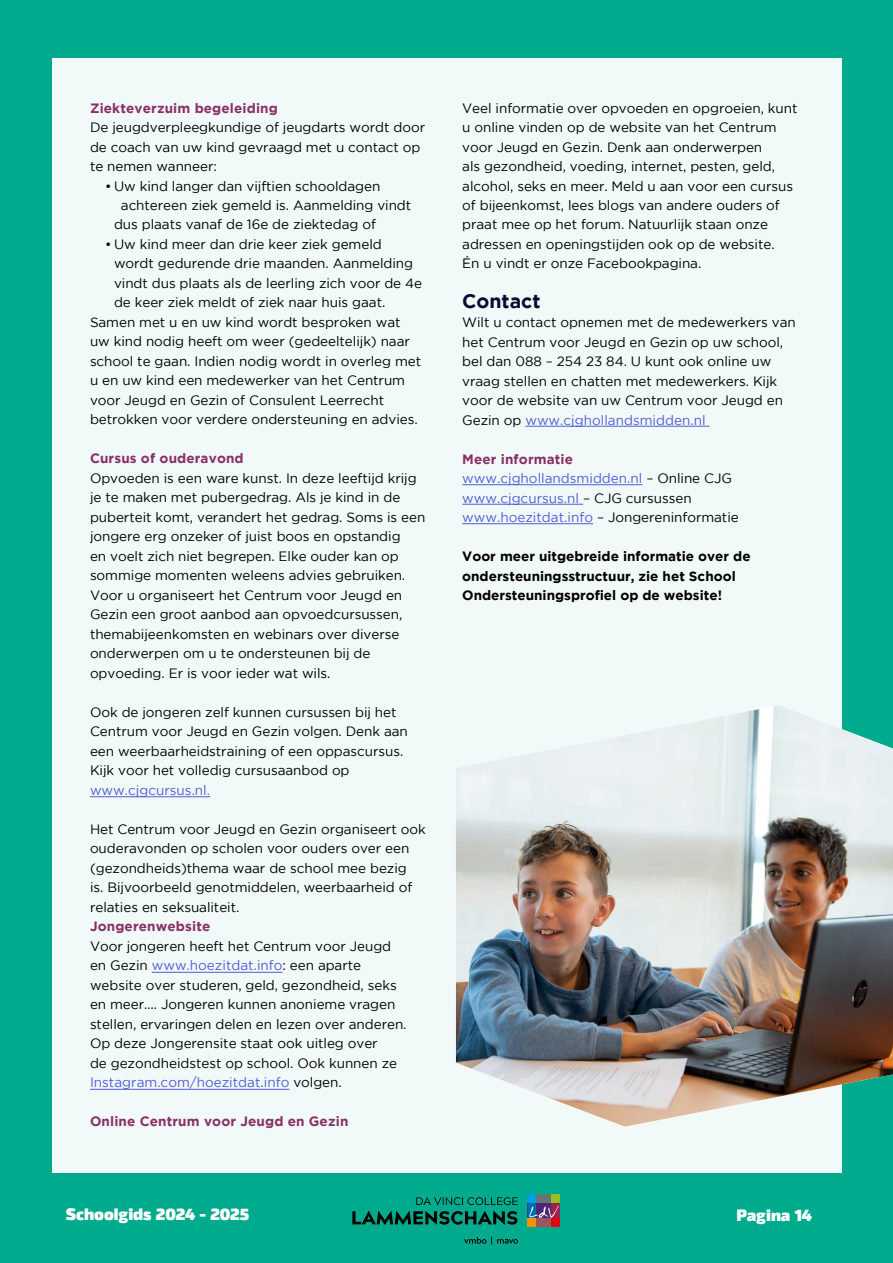
<style>
.page{position:relative;width:893px;height:1263px;background:#fff}
.page>*{position:absolute;margin:0;border:0;box-sizing:border-box;transform-origin:0 0}
.t1{font:700 19.5px "Gotham";color:#070d31}
.t2{font:900 16.5px "Byker";color:#fff}
.t3{font:13.5px/19.5px "Gotham";letter-spacing:-.005em;color:#000}
.t4{font:13.5px/19.5px "Gotham";color:#4f5cd6}
.t5{font:700 13.5px/19.5px "Gotham";color:#000}
.t6{font:700 13.5px "Gotham";letter-spacing:.01em;color:#8a3068}
.s1{color:#4f5cd6}
.s2{font-weight:700;color:#8a3068}
.s3{color:#000}
</style>
<div class="page">
<div style="left:0;top:0;width:893px;height:1173px;background:#00aa8d"></div>
<div style="left:0;top:1173px;width:893px;height:90px;background:#00aa8d"></div>
<div style="left:52px;top:58px;width:789px;height:1115px;background:#f2faf9"></div>
<svg style="left:527px;top:1195px;width:32px;height:32px"></svg>
<svg style="left:416px;top:1197px;width:102px;height:8px"></svg>
<svg style="left:352px;top:1211px;width:165px;height:13px"></svg>
<svg style="left:464px;top:1236px;width:54px;height:8px"></svg>
<hr style="left:90px;top:796px;width:120px;height:1px;background:#4f5cd6">
<hr style="left:152px;top:972px;width:131px;height:1px;background:#4f5cd6">
<hr style="left:90px;top:1089px;width:199px;height:1px;background:#4f5cd6">
<hr style="left:525px;top:426px;width:185px;height:1px;background:#4f5cd6">
<hr style="left:462px;top:484px;width:180px;height:1px;background:#4f5cd6">
<hr style="left:462px;top:504px;width:121px;height:1px;background:#4f5cd6">
<hr style="left:462px;top:523px;width:131px;height:1px;background:#4f5cd6">
<img style="left:456px;top:705px;width:437px;height:422px">
<p class="t6" style="left:90px;top:100px;width:189px">Ziekteverzuim begeleiding</p>
<p class="t3" style="left:90px;top:117px;width:337px">De jeugdverpleegkundige of jeugdarts wordt door de coach van uw kind gevraagd met u contact op te nemen wanneer:</p>
<p class="t3" style="left:105px;top:176px;width:277px">• Uw kind langer dan vijftien schooldagen</p>
<p class="t3" style="left:121px;top:195px;width:292px">achtereen ziek gemeld is. Aanmelding vindt</p>
<p class="t3" style="left:114px;top:215px;width:264px">dus plaats vanaf de 16e de ziektedag of</p>
<p class="t3" style="left:105px;top:234px;width:278px">• Uw kind meer dan drie keer ziek gemeld</p>
<p class="t3" style="left:114px;top:254px;width:301px">wordt gedurende drie maanden. Aanmelding</p>
<p class="t3" style="left:114px;top:273px;width:310px">vindt dus plaats als de leerling zich voor de 4e</p>
<p class="t3" style="left:114px;top:293px;width:273px">de keer ziek meldt of ziek naar huis gaat.</p>
<p class="t3" style="left:90px;top:312px;width:312px">Samen met u en uw kind wordt besproken wat</p>
<p class="t3" style="left:90px;top:332px;width:321px">uw kind nodig heeft om weer (gedeeltelijk) naar</p>
<p class="t3" style="left:90px;top:351px;width:333px">school te gaan. Indien nodig wordt in overleg met</p>
<p class="t3" style="left:90px;top:371px;width:317px">u en uw kind een medewerker van het Centrum</p>
<p class="t3" style="left:90px;top:390px;width:296px">voor Jeugd en Gezin of Consulent Leerrecht</p>
<p class="t3" style="left:90px;top:410px;width:329px">betrokken voor verdere ondersteuning en advies.</p>
<p class="t6" style="left:90px;top:451px;width:155px">Cursus of ouderavond</p>
<p class="t3" style="left:90px;top:468px;width:337px">Opvoeden is een ware kunst. In deze leeftijd krijg je te maken met pubergedrag. Als je kind in de puberteit komt, verandert het gedrag. Soms is een jongere erg onzeker of juist boos en opstandig<br>en voelt zich niet begrepen. Elke ouder kan op sommige momenten weleens advies gebruiken.<br>Voor u organiseert het Centrum voor Jeugd en Gezin een groot aanbod aan opvoedcursussen, themabijeenkomsten en webinars over diverse onderwerpen om u te ondersteunen bij de opvoeding. Er is voor ieder wat wils.</p>
<p class="t3" style="left:90px;top:702px;width:319px">Ook de jongeren zelf kunnen cursussen bij het Centrum voor Jeugd en Gezin volgen. Denk aan een weerbaarheidstraining of een oppascursus.<br>Kijk voor het volledig cursusaanbod op</p>
<p class="t4" style="left:90px;top:780px;width:122px">www.cjgcursus.nl.</p>
<p class="t3" style="left:90px;top:819px;width:337px">Het Centrum voor Jeugd en Gezin organiseert ook ouderavonden op scholen voor ouders over een (gezondheids)thema waar de school mee bezig<br>is. Bijvoorbeeld genotmiddelen, weerbaarheid of relaties en seksualiteit.</p>
<p class="t6" style="left:90px;top:919px;width:122px">Jongerenwebsite</p>
<p class="t3" style="left:90px;top:936px;width:318px">Voor jongeren heeft het Centrum voor Jeugd en Gezin <span class="s1">www.hoezitdat.info</span>: een aparte website over studeren, geld, gezondheid, seks en meer…. Jongeren kunnen anonieme vragen stellen, ervaringen delen en lezen over anderen.<br>Op deze Jongerensite staat ook uitleg over<br>de gezondheidstest op school. Ook kunnen ze <span class="s1">Instagram.com/hoezitdat.info</span> volgen.</p>
<p class="t6" style="left:90px;top:1114px;width:260px">Online Centrum voor Jeugd en Gezin</p>
<p class="t3" style="left:462px;top:98px;width:337px">Veel informatie over opvoeden en opgroeien, kunt u online vinden op de website van het Centrum voor Jeugd en Gezin. Denk aan onderwerpen<br>als gezondheid, voeding, internet, pesten, geld, alcohol, seks en meer. Meld u aan voor een cursus of bijeenkomst, lees blogs van andere ouders of praat mee op het forum. Natuurlijk staan onze adressen en openingstijden ook op de website.<br>Én u vindt er onze Facebookpagina.</p>
<h1 class="t1" style="left:462px;top:289px;width:80px">Contact</h1>
<p class="t3" style="left:462px;top:312px;width:335px">Wilt u contact opnemen met de medewerkers van het Centrum voor Jeugd en Gezin op uw school, bel dan 088 – 254 23 84. U kunt ook online uw vraag stellen en chatten met medewerkers. Kijk voor de website van uw Centrum voor Jeugd en Gezin op <span class="s1">www.cjghollandsmidden.nl</span></p>
<p class="t4" style="left:462px;top:449px;width:278px"><span class="s2">Meer informatie </span>www.cjghollandsmidden.nl <span class="s3">– Online CJG </span>www.cjgcursus.nl <span class="s3">– CJG cursussen </span>www.hoezitdat.info <span class="s3">– Jongereninformatie</span></p>
<p class="t5" style="left:462px;top:546px;width:290px">Voor meer uitgebreide informatie over de ondersteuningsstructuur, zie het School<br>Ondersteuningsprofiel op de website!</p>
<p class="t2" style="left:66px;top:1200px;width:185px">Schoolgids 2024 - 2025</p>
<p class="t2" style="left:737px;top:1200px;width:77px">Pagina 14</p>
</div>
